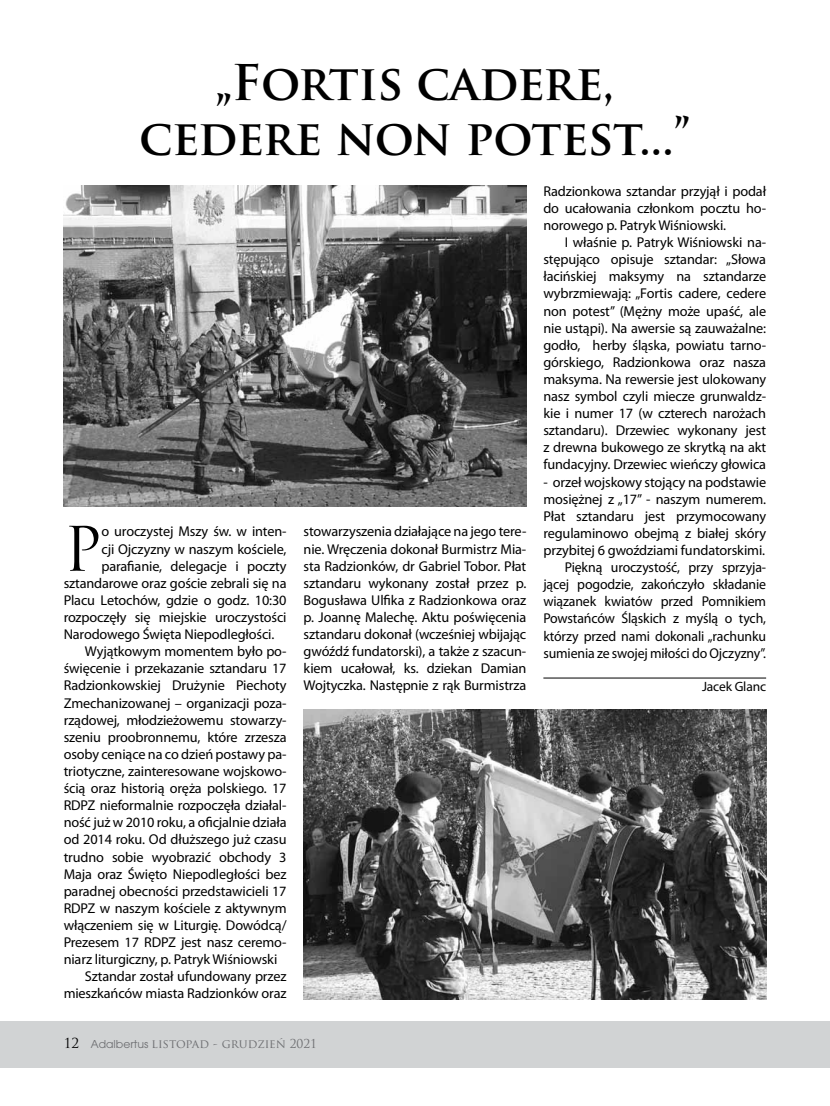
<style>
.page{position:relative;width:830px;height:1106px;background:#fff}
.page>*{position:absolute;margin:0;border:0;box-sizing:border-box;transform-origin:0 0}
.t1{font:59.7px "Trajan Pro";color:#000}
.t2{font:700 48px/55.5px "Trajan Pro";letter-spacing:-.01em;color:#000;text-align:center}
.t3{font:14.25px/17.1px "Myriad Pro";letter-spacing:-.01em;color:#000;text-align:justify}
.t4{font:13.5px "Myriad Pro";letter-spacing:-.01em;color:#000}
.t5{font:12px "Trajan Pro";color:#6d6e71}
.s1{font-size:13.5px;color:#000}
.s2{font-family:"Avant Gar Got Itc TEE"}
</style>
<div class="page">
<div style="left:0;top:1020px;width:829px;height:47px;background:#d1d3d4"></div>
<img style="left:64px;top:185px;width:462px;height:321px">
<hr style="left:543px;top:677px;width:222px;height:1px;background:#000">
<img style="left:303px;top:710px;width:462px;height:289px">
<h2 class="t2" style="left:139px;top:55px;width:552px">„Fortis cadere, cedere non potest...”</h2>
<h1 class="t1" style="left:64px;top:511px;width:40px">P</h1>
<p class="t3" style="left:101px;top:523px;width:186px">o uroczystej Mszy św. w inten-</p>
<p class="t3" style="left:101px;top:540px;width:186px">cji Ojczyzny w naszym kościele,</p>
<p class="t3" style="left:101px;top:557px;width:186px">parafianie, delegacje i poczty</p>
<p class="t3" style="left:64px;top:574px;width:224px">sztandarowe oraz goście zebrali się na</p>
<p class="t3" style="left:64px;top:591px;width:224px">Placu Letochów, gdzie o godz. 10:30</p>
<p class="t3" style="left:64px;top:608px;width:224px">rozpoczęły się miejskie uroczystości</p>
<p class="t3" style="left:64px;top:625px;width:212px">Narodowego Święta Niepodległości.</p>
<p class="t3" style="left:85px;top:642px;width:203px">Wyjątkowym momentem było po-</p>
<p class="t3" style="left:64px;top:659px;width:224px">święcenie i przekazanie sztandaru 17</p>
<p class="t3" style="left:64px;top:677px;width:224px">Radzionkowskiej Drużynie Piechoty</p>
<p class="t3" style="left:64px;top:694px;width:224px">Zmechanizowanej – organizacji poza-</p>
<p class="t3" style="left:64px;top:711px;width:224px">rządowej, młodzieżowemu stowarzy-</p>
<p class="t3" style="left:64px;top:728px;width:224px">szeniu proobronnemu, które zrzesza</p>
<p class="t3" style="left:64px;top:745px;width:224px">osoby ceniące na co dzień postawy pa-</p>
<p class="t3" style="left:64px;top:762px;width:224px">triotyczne, zainteresowane wojskowo-</p>
<p class="t3" style="left:64px;top:779px;width:224px">ścią oraz historią oręża polskiego. 17</p>
<p class="t3" style="left:64px;top:796px;width:224px">RDPZ nieformalnie rozpoczęła działal-</p>
<p class="t3" style="left:64px;top:813px;width:224px">ność już w 2010 roku, a oficjalnie działa</p>
<p class="t3" style="left:64px;top:830px;width:224px">od 2014 roku. Od dłuższego już czasu</p>
<p class="t3" style="left:64px;top:848px;width:224px">trudno sobie wyobrazić obchody 3</p>
<p class="t3" style="left:64px;top:865px;width:224px">Maja oraz Święto Niepodległości bez</p>
<p class="t3" style="left:64px;top:882px;width:224px">paradnej obecności przedstawicieli 17</p>
<p class="t3" style="left:64px;top:899px;width:224px">RDPZ w naszym kościele z aktywnym</p>
<p class="t3" style="left:64px;top:916px;width:224px">włączeniem się w Liturgię. Dowódcą/</p>
<p class="t3" style="left:64px;top:933px;width:224px">Prezesem 17 RDPZ jest nasz ceremo-</p>
<p class="t3" style="left:64px;top:950px;width:215px">niarz liturgiczny, p. Patryk Wiśniowski</p>
<p class="t3" style="left:85px;top:967px;width:203px">Sztandar został ufundowany przez</p>
<p class="t3" style="left:64px;top:984px;width:224px">mieszkańców miasta Radzionków oraz</p>
<p class="t3" style="left:303px;top:523px;width:224px">stowarzyszenia działające na jego tere&shy;nie. Wręczenia dokonał Burmistrz Mia&shy;sta Radzionków, dr Gabriel Tobor. Płat sztandaru wykonany został przez p.<br>Bogusława Ulfika z Radzionkowa oraz p. Joannę Malechę. Aktu poświęcenia sztandaru dokonał (wcześniej wbijając gwóźdź fundatorski), a także z szacun&shy;kiem ucałował, ks. dziekan Damian Wojtyczka. Następnie z rąk Burmistrza</p>
<p class="t5" style="left:64px;top:1035px;width:254px"><span class="s1">12</span> <span class="s2">Adalbertus</span> listopad - grudzień 2021</p>
<p class="t3" style="left:543px;top:182px;width:224px">Radzionkowa sztandar przyjął i podał do ucałowania członkom pocztu ho&shy;norowego p. Patryk Wiśniowski.</p>
<p class="t3" style="left:543px;top:233px;width:224px;text-indent:21px">I właśnie p. Patryk Wiśniowski na&shy;stępująco opisuje sztandar: „Słowa łacińskiej maksymy na sztandarze wybrzmiewają: „Fortis cadere, cedere non potest” (Mężny może upaść, ale nie ustąpi). Na awersie są zauważalne: godło, herby śląska, powiatu tarno&shy;górskiego, Radzionkowa oraz nasza maksyma. Na rewersie jest ulokowany nasz symbol czyli miecze grunwaldz&shy;kie i numer 17 (w czterech narożach sztandaru). Drzewiec wykonany jest z drewna bukowego ze skrytką na akt fundacyjny. Drzewiec wieńczy głowica</p>
<p class="t3" style="left:543px;top:473px;width:224px;text-align:right">- orzeł wojskowy stojący na podstawie mosiężnej z „17” - naszym numerem.<br>Płat sztandaru jest przymocowany regulaminowo obejmą z białej skóry przybitej 6 gwoździami fundatorskimi.<br>Piękną uroczystość, przy sprzyja&shy;jącej pogodzie, zakończyło składanie wiązanek kwiatów przed Pomnikiem Powstańców Śląskich z myślą o tych, którzy przed nami dokonali „rachunku sumienia ze swojej miłości do Ojczyzny”.</p>
<p class="t4" style="left:701px;top:678px;width:66px">Jacek Glanc</p>
</div>
